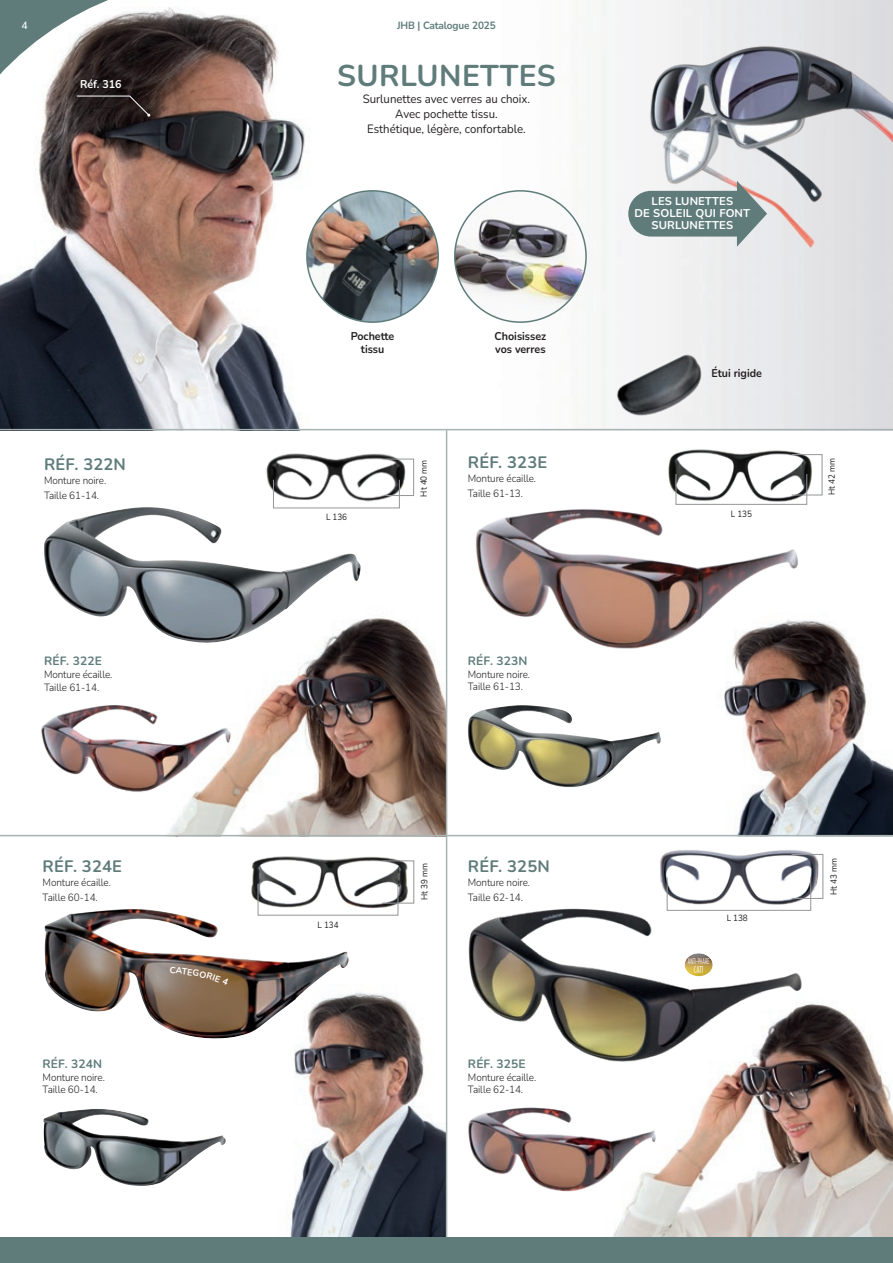
<style>
.page{position:relative;width:893px;height:1263px;background:#fff}
.page>*{position:absolute;margin:0;border:0;box-sizing:border-box;transform-origin:0 0}
.titolo{font:700 30px "Nunito";letter-spacing:.015em;color:#5f7c7b}
.modello{font:700 16.5px "Nunito";letter-spacing:.01em;color:#5f7c7b}
.titolo-2{font:12px "Nunito";color:#231f20;scale:.95 1}
.modello_piccolo{font:700 12px "Nunito";letter-spacing:.01em;color:#5f7c7b}
.titoletto{font:700 11.25px "Nunito";color:#231f20;scale:.95 1}
.prezzo_titolo{font:700 11.25px "Nunito";letter-spacing:.01em;color:#fff}
.titoletto-2{font:700 11.25px "Nunito";color:#fff;scale:.95 1}
.modello-2{font:300 10.5px "Nunito";letter-spacing:-.01em;color:#231f20;scale:.95 1}
.modello_piccolo-2{font:300 10.5px "Nunito";letter-spacing:-.01em;color:#231f20;scale:.95 1}
.t1{font:700 10.5px "Nunito";letter-spacing:-.01em;color:#5f7c7b;scale:.95 1}
.t2{font:500 10.5px "Nunito";color:#fff}
.lente{font:9.75px "Gotham Condensed";color:#fff;scale:.8 1}
.taglia{font:9px "Nunito";color:#231f20;scale:.9 1}
.lente-2{font:8.25px "Gotham Condensed";color:#fff;scale:.74 1}
</style>
<div class="page">
<img style="left:0;top:14px;width:329px;height:415px">
<img style="left:613px;top:1013px;width:280px;height:224px">
<img style="left:289px;top:984px;width:157px;height:253px">
<img style="left:329px;top:0;width:564px;height:429px">
<img style="left:645px;top:38px;width:248px;height:211px">
<img style="left:142px;top:604px;width:304px;height:231px">
<img style="left:251px;top:856px;width:159px;height:55px">
<div style="left:258px;top:883px;width:140px;height:32px;border:1px solid #939598"></div>
<div style="left:382px;top:860px;width:32px;height:43px;border:1px solid #939598"></div>
<img style="left:45px;top:909px;width:304px;height:130px">
<img style="left:468px;top:908px;width:374px;height:159px">
<img style="left:652px;top:850px;width:180px;height:70px">
<img style="left:669px;top:879px;width:140px;height:30px">
<div style="left:667px;top:877px;width:144px;height:34px;border:1px solid #939598"></div>
<div style="left:791px;top:854px;width:32px;height:45px;border:1px solid #939598"></div>
<img style="left:44px;top:507px;width:317px;height:136px">
<img style="left:266px;top:453px;width:141px;height:49px">
<div style="left:273px;top:479px;width:127px;height:29px;border:1px solid #939598"></div>
<div style="left:385px;top:459px;width:29px;height:37px;border:1px solid #939598"></div>
<img style="left:708px;top:620px;width:185px;height:215px">
<img style="left:475px;top:503px;width:334px;height:149px">
<img style="left:668px;top:449px;width:146px;height:54px">
<div style="left:676px;top:474px;width:131px;height:31px;border:1px solid #939598"></div>
<div style="left:791px;top:454px;width:31px;height:41px;border:1px solid #939598"></div>
<img style="left:43px;top:1109px;width:183px;height:77px">
<img style="left:41px;top:694px;width:213px;height:104px">
<img style="left:468px;top:705px;width:193px;height:82px">
<img style="left:468px;top:1100px;width:197px;height:102px">
<img style="left:307px;top:191px;width:131px;height:131px;border-radius:66px">
<img style="left:455px;top:191px;width:131px;height:131px;border-radius:66px">
<hr style="left:446px;top:430px;width:1px;height:817px;background:#a7b2b2">
<hr style="left:0;top:835px;width:893px;height:1px;background:#a7b2b2">
<hr style="left:0;top:429px;width:893px;height:1px;background:#a7b2b2">
<svg style="left:609px;top:346px;width:107px;height:85px"></svg>
<img style="left:607px;top:346px;width:108px;height:84px">
<svg style="left:628px;top:181px;width:139px;height:66px"></svg>
<div style="left:684px;top:953px;width:31px;height:25px;background:#231f20;opacity:.3"></div>
<svg style="left:0;top:0;width:202px;height:121px"></svg>
<div style="left:0;top:1237px;width:893px;height:26px;background:#5f7c7b"></div>
<svg style="left:170px;top:967px;width:59px;height:18px"></svg>
<p class="t2" style="left:22px;top:18px;width:8px">4</p>
<p class="t1" style="left:397px;top:18px;width:105px">JHB | Catalogue 2025</p>
<p class="titoletto-2" style="left:80px;top:76px;width:45px">Réf. 316</p>
<p class="titolo" style="left:337px;top:54px;width:220px">SURLUNETTES</p>
<p class="titolo-2" style="left:363px;top:90px;width:178px">Surlunettes avec verres au choix.</p>
<p class="titolo-2" style="left:395px;top:105px;width:109px">Avec pochette tissu.</p>
<p class="titolo-2" style="left:367px;top:120px;width:169px">Esthétique, légère, confortable.</p>
<p class="prezzo_titolo" style="left:652px;top:193px;width:83px">LES LUNETTES</p>
<p class="prezzo_titolo" style="left:635px;top:205px;width:117px">DE SOLEIL QUI FONT</p>
<p class="prezzo_titolo" style="left:652px;top:217px;width:83px">SURLUNETTES</p>
<p class="titoletto" style="left:351px;top:328px;width:47px">Pochette</p>
<p class="titoletto" style="left:361px;top:341px;width:26px">tissu</p>
<p class="titoletto" style="left:495px;top:328px;width:56px">Choisissez</p>
<p class="titoletto" style="left:495px;top:341px;width:55px">vos verres</p>
<p class="titoletto" style="left:711px;top:365px;width:55px">Étui rigide</p>
<p class="modello" style="left:44px;top:452px;width:83px">RÉF. 322N</p>
<p class="modello-2" style="left:44px;top:473px;width:67px">Monture noire.</p>
<p class="modello-2" style="left:44px;top:488px;width:60px">Taille 61-14.</p>
<p class="taglia" style="left:418px;top:497px;width:42px;rotate:-90deg">Ht 40 mm</p>
<p class="modello" style="left:468px;top:450px;width:81px">RÉF. 323E</p>
<p class="modello-2" style="left:468px;top:471px;width:73px">Monture écaille.</p>
<p class="modello-2" style="left:468px;top:486px;width:60px">Taille 61-13.</p>
<p class="taglia" style="left:825px;top:495px;width:42px;rotate:-90deg">Ht 42 mm</p>
<p class="taglia" style="left:326px;top:511px;width:25px">L 136</p>
<p class="taglia" style="left:731px;top:507px;width:25px">L 135</p>
<p class="modello_piccolo" style="left:44px;top:652px;width:59px">RÉF. 322E</p>
<p class="modello_piccolo-2" style="left:44px;top:667px;width:73px">Monture écaille.</p>
<p class="modello_piccolo-2" style="left:44px;top:680px;width:60px">Taille 61-14.</p>
<p class="modello_piccolo" style="left:468px;top:652px;width:61px">RÉF. 323N</p>
<p class="modello_piccolo-2" style="left:468px;top:667px;width:67px">Monture noire.</p>
<p class="modello_piccolo-2" style="left:468px;top:679px;width:60px">Taille 61-13.</p>
<p class="modello" style="left:43px;top:854px;width:81px">RÉF. 324E</p>
<p class="modello-2" style="left:43px;top:875px;width:73px">Monture écaille.</p>
<p class="modello-2" style="left:43px;top:890px;width:60px">Taille 60-14.</p>
<p class="modello" style="left:468px;top:854px;width:83px">RÉF. 325N</p>
<p class="modello-2" style="left:468px;top:875px;width:67px">Monture noire.</p>
<p class="modello-2" style="left:468px;top:890px;width:60px">Taille 62-14.</p>
<p class="taglia" style="left:418px;top:900px;width:42px;rotate:-90deg">Ht 39 mm</p>
<p class="taglia" style="left:827px;top:895px;width:42px;rotate:-90deg">Ht 43 mm</p>
<p class="taglia" style="left:318px;top:918px;width:25px">L 134</p>
<p class="taglia" style="left:727px;top:912px;width:25px">L 138</p>
<p class="lente-2" style="left:688px;top:956px;width:30px">ANTI-PHARE</p>
<p class="lente" style="left:694px;top:963px;width:13px">CAT1</p>
<p class="modello_piccolo" style="left:43px;top:1055px;width:61px">RÉF. 324N</p>
<p class="modello_piccolo-2" style="left:43px;top:1069px;width:67px">Monture noire.</p>
<p class="modello_piccolo-2" style="left:43px;top:1082px;width:60px">Taille 60-14.</p>
<p class="modello_piccolo" style="left:468px;top:1055px;width:59px">RÉF. 325E</p>
<p class="modello_piccolo-2" style="left:468px;top:1069px;width:73px">Monture écaille.</p>
<p class="modello_piccolo-2" style="left:468px;top:1082px;width:60px">Taille 62-14.</p>
</div>
